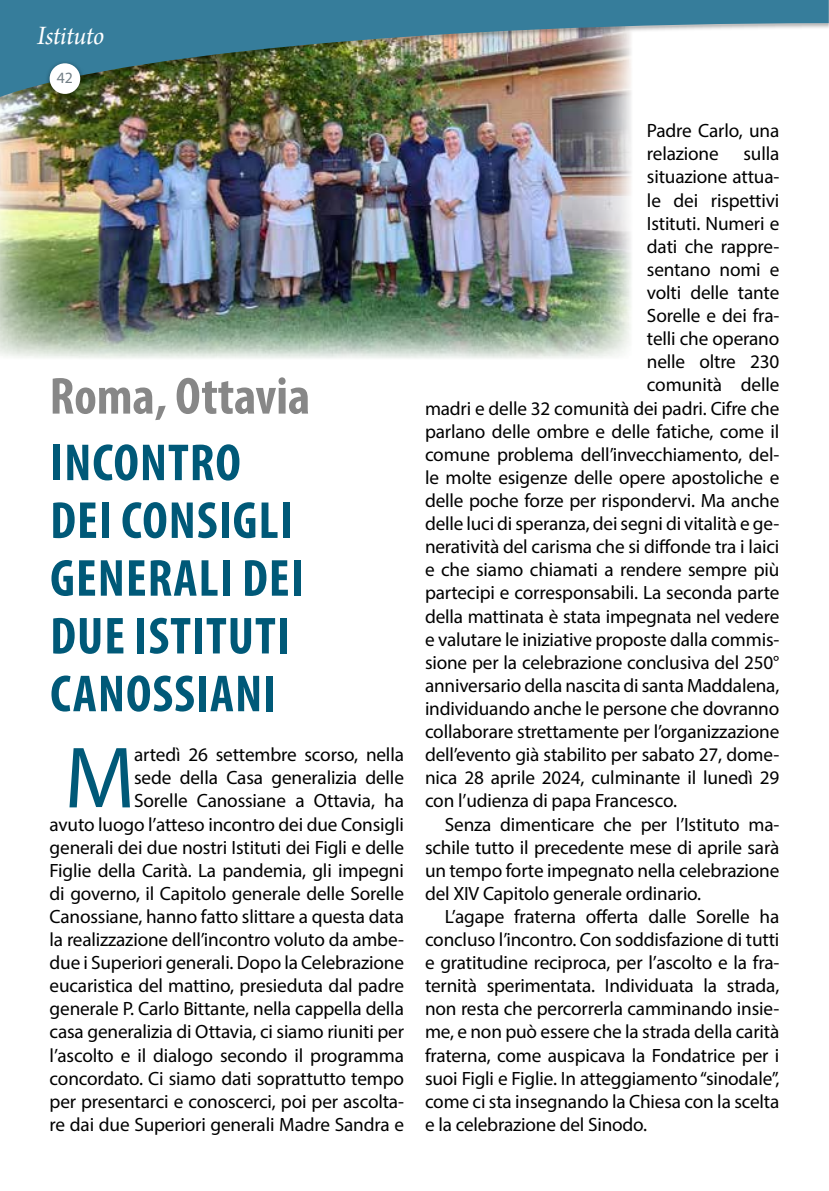
<style>
.page{position:relative;width:829px;height:1191px;background:#fff}
.page>*{position:absolute;margin:0;border:0;box-sizing:border-box;transform-origin:0 0}
.t1{font:87.85px "Myriad Pro";color:#005978}
.t2{font:700 condensed 52.5px/57.8px "Myriad Pro";letter-spacing:.02em;color:#005978}
.t3{font:700 condensed 52.5px "Myriad Pro";color:#878787}
.t4{font:28px "Arno Pro Italic Subhead";letter-spacing:-.01em;color:#fff}
.t5{font:19.25px/23.1px "Myriad Pro";letter-spacing:-.01em;color:#000;text-align:right}
.t6{font:15.75px "Myriad Pro";color:#727f86}
</style>
<div class="page">
<img style="left:0;top:110px;width:632px;height:249px">
<img style="left:0;top:103px;width:631px;height:7px">
<img style="left:0;top:0;width:828px;height:103px">
<div style="left:44px;top:59px;width:42px;height:42px;background:#000;opacity:.5"></div>
<div style="left:50px;top:63px;width:30px;height:31px;background:#fff;border-radius:50%"></div>
<h3 class="t4" style="left:37px;top:20px;width:69px">Istituto</h3>
<p class="t6" style="left:57px;top:68px;width:18px">42</p>
<h2 class="t3" style="left:50px;top:363px;width:262px">Roma, Ottavia</h2>
<h2 class="t2" style="left:50px;top:433px;width:255px">INCONTRO<br>DEI CONSIGLI<br>GENERALI DEI<br>DUE ISTITUTI<br>CANOSSIANI</h2>
<h1 class="t1" style="left:64px;top:723px;width:72px">M</h1>
<p class="t5" style="left:50px;top:743px;width:356px">artedì 26 settembre scorso, nella<br>sede della Casa generalizia delle<br>Sorelle Canossiane a Ottavia, ha<br>avuto luogo l’atteso incontro dei due Consigli generali dei due nostri Istituti dei Figli e delle Figlie della Carità. La pandemia, gli impegni di governo, il Capitolo generale delle Sorelle Canossiane, hanno fatto slittare a questa data la realizzazione dell’incontro voluto da ambe&shy;due i Superiori generali. Dopo la Celebrazione eucaristica del mattino, presieduta dal padre generale P. Carlo Bittante, nella cappella della casa generalizia di Ottavia, ci siamo riuniti per l’ascolto e il dialogo secondo il programma concordato. Ci siamo dati soprattutto tempo per presentarci e conoscerci, poi per ascolta&shy;re dai due Superiori generali Madre Sandra e</p>
<p class="t5" style="left:647px;top:119px;width:134px;text-align:left">Padre Carlo, una relazione</p>
<p class="t5" style="left:743px;top:142px;width:37px">sulla</p>
<p class="t5" style="left:647px;top:165px;width:134px">situazione attua-</p>
<p class="t5" style="left:647px;top:188px;width:134px">le dei rispettivi</p>
<p class="t5" style="left:647px;top:211px;width:134px">Istituti. Numeri e</p>
<p class="t5" style="left:647px;top:234px;width:134px">dati che rappre-</p>
<p class="t5" style="left:647px;top:257px;width:134px">sentano nomi e</p>
<p class="t5" style="left:647px;top:281px;width:134px">volti delle tante</p>
<p class="t5" style="left:647px;top:304px;width:134px">Sorelle e dei fra-</p>
<p class="t5" style="left:647px;top:327px;width:134px">telli che operano</p>
<p class="t5" style="left:647px;top:350px;width:134px">nelle oltre 230</p>
<p class="t5" style="left:647px;top:373px;width:134px">comunità delle</p>
<p class="t5" style="left:425px;top:396px;width:356px">madri e delle 32 comunità dei padri. Cifre che</p>
<p class="t5" style="left:425px;top:419px;width:356px">parlano delle ombre e delle fatiche, come il</p>
<p class="t5" style="left:425px;top:442px;width:356px">comune problema dell’invecchiamento, del-</p>
<p class="t5" style="left:425px;top:465px;width:356px">le molte esigenze delle opere apostoliche e</p>
<p class="t5" style="left:425px;top:488px;width:356px">delle poche forze per rispondervi. Ma anche</p>
<p class="t5" style="left:425px;top:512px;width:356px">delle luci di speranza, dei segni di vitalità e ge-</p>
<p class="t5" style="left:425px;top:535px;width:356px">neratività del carisma che si diffonde tra i laici</p>
<p class="t5" style="left:425px;top:558px;width:356px">e che siamo chiamati a rendere sempre più</p>
<p class="t5" style="left:425px;top:581px;width:356px">partecipi e corresponsabili. La seconda parte</p>
<p class="t5" style="left:425px;top:604px;width:356px">della mattinata è stata impegnata nel vedere</p>
<p class="t5" style="left:425px;top:627px;width:356px">e valutare le iniziative proposte dalla commis-</p>
<p class="t5" style="left:425px;top:650px;width:356px">sione per la celebrazione conclusiva del 250°</p>
<p class="t5" style="left:425px;top:673px;width:356px">anniversario della nascita di santa Maddalena,</p>
<p class="t5" style="left:425px;top:696px;width:356px">individuando anche le persone che dovranno</p>
<p class="t5" style="left:425px;top:719px;width:356px">collaborare strettamente per l’organizzazione</p>
<p class="t5" style="left:425px;top:743px;width:356px">dell’evento già stabilito per sabato 27, dome-</p>
<p class="t5" style="left:425px;top:766px;width:356px">nica 28 aprile 2024, culminante il lunedì 29</p>
<p class="t5" style="left:425px;top:789px;width:253px">con l’udienza di papa Francesco.</p>
<p class="t5" style="left:445px;top:812px;width:336px">Senza dimenticare che per l’Istituto ma-</p>
<p class="t5" style="left:425px;top:835px;width:356px">schile tutto il precedente mese di aprile sarà</p>
<p class="t5" style="left:425px;top:858px;width:356px">un tempo forte impegnato nella celebrazione</p>
<p class="t5" style="left:425px;top:881px;width:278px">del XIV Capitolo generale ordinario.</p>
<p class="t5" style="left:445px;top:904px;width:336px">L’agape fraterna offerta dalle Sorelle ha</p>
<p class="t5" style="left:425px;top:927px;width:356px">concluso l’incontro. Con soddisfazione di tutti</p>
<p class="t5" style="left:425px;top:950px;width:356px">e gratitudine reciproca, per l’ascolto e la fra-</p>
<p class="t5" style="left:425px;top:974px;width:356px">ternità sperimentata. Individuata la strada,</p>
<p class="t5" style="left:425px;top:997px;width:356px">non resta che percorrerla camminando insie-</p>
<p class="t5" style="left:425px;top:1020px;width:356px">me, e non può essere che la strada della carità</p>
<p class="t5" style="left:425px;top:1043px;width:356px">fraterna, come auspicava la Fondatrice per i</p>
<p class="t5" style="left:425px;top:1066px;width:356px">suoi Figli e Figlie. In atteggiamento “sinodale”,</p>
<p class="t5" style="left:425px;top:1089px;width:356px">come ci sta insegnando la Chiesa con la scelta</p>
<p class="t5" style="left:425px;top:1112px;width:224px">e la celebrazione del Sinodo.</p>
</div>
